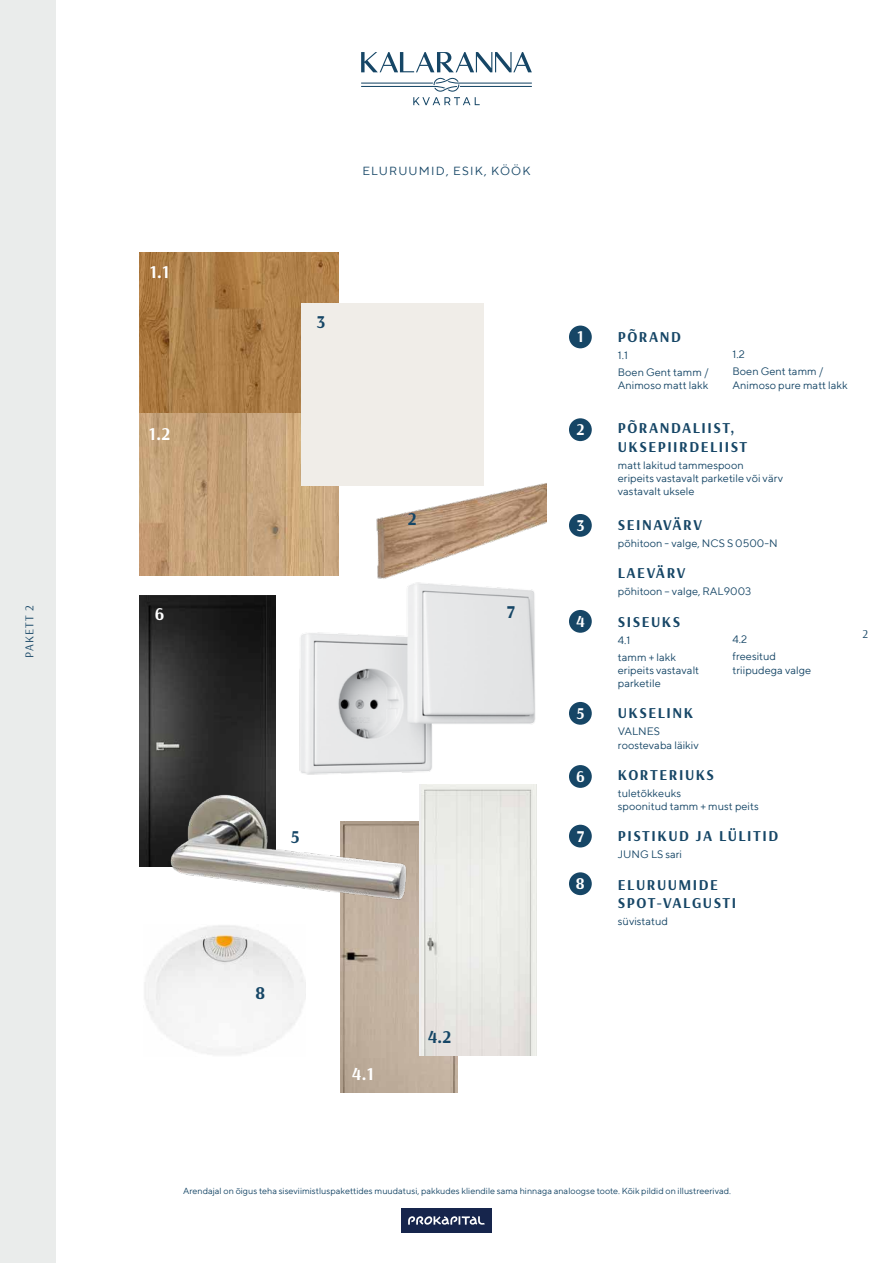
<style>
.page{position:relative;width:893px;height:1263px;background:#fff}
.page>*{position:absolute;margin:0;border:0;box-sizing:border-box;transform-origin:0 0}
.t1{font:700 18px "Arsenal";color:#fff}
.t2{font:700 18px "Arsenal";color:#164666}
.t3{font:700 16.5px "Arsenal";color:#fff}
.t4{font:700 15.15px/18.1px "Arsenal";letter-spacing:.1em;color:#164666}
.t5{font:12px "TT Norms";letter-spacing:.1em;color:#164666}
.t6{font:12px "Arsenal";letter-spacing:.1em;color:#154565}
.t7{font:10.95px/13.2px "TT Norms";color:#164666}
.t8{font:9px "TT Norms";color:#164666}
</style>
<div class="page">
<div style="left:0;top:0;width:55px;height:1263px;background:#eaeceb"></div>
<svg style="left:361px;top:52px;width:171px;height:20px"></svg>
<svg style="left:361px;top:78px;width:171px;height:27px"></svg>
<div style="left:401px;top:1208px;width:91px;height:25px;background:#16254c"></div>
<svg style="left:408px;top:1216px;width:77px;height:9px"></svg>
<img style="left:140px;top:252px;width:198px;height:324px">
<img style="left:341px;top:822px;width:117px;height:271px">
<img style="left:420px;top:784px;width:117px;height:271px">
<img style="left:140px;top:595px;width:136px;height:271px">
<img style="left:158px;top:781px;width:258px;height:137px">
<div style="left:569px;top:326px;width:23px;height:22px;background:#164666;border-radius:50%"></div>
<div style="left:569px;top:514px;width:23px;height:23px;background:#164666;border-radius:50%"></div>
<div style="left:569px;top:418px;width:23px;height:23px;background:#164666;border-radius:50%"></div>
<div style="left:569px;top:610px;width:23px;height:23px;background:#164666;border-radius:50%"></div>
<div style="left:569px;top:702px;width:23px;height:23px;background:#164666;border-radius:50%"></div>
<div style="left:569px;top:765px;width:23px;height:23px;background:#164666;border-radius:50%"></div>
<div style="left:569px;top:825px;width:23px;height:22px;background:#164666;border-radius:50%"></div>
<div style="left:569px;top:872px;width:23px;height:23px;background:#164666;border-radius:50%"></div>
<img style="left:144px;top:925px;width:161px;height:130px">
<div style="left:301px;top:303px;width:183px;height:183px;background:#f0ede8"></div>
<img style="left:295px;top:607px;width:240px;height:177px">
<img style="left:318px;top:436px;width:228px;height:171px">
<p class="t6" style="left:21px;top:658px;width:55px;rotate:-90deg">PAKETT 2</p>
<h1 class="t1" style="left:150px;top:259px;width:21px">1.1</h1>
<h1 class="t1" style="left:149px;top:421px;width:23px">1.2</h1>
<h1 class="t1" style="left:155px;top:601px;width:11px">6</h1>
<p class="t5" style="left:362px;top:163px;width:170px">ELURUUMID, ESIK, KÖÖK</p>
<h1 class="t2" style="left:317px;top:309px;width:10px">3</h1>
<h1 class="t2" style="left:408px;top:506px;width:10px">2</h1>
<h1 class="t2" style="left:507px;top:599px;width:10px">7</h1>
<h1 class="t2" style="left:291px;top:824px;width:10px">5</h1>
<h1 class="t2" style="left:255px;top:980px;width:11px">8</h1>
<h1 class="t1" style="left:352px;top:1061px;width:24px">4.1</h1>
<h1 class="t2" style="left:428px;top:1024px;width:25px">4.2</h1>
<h2 class="t3" style="left:577px;top:325px;width:8px">1</h2>
<h2 class="t3" style="left:576px;top:418px;width:9px">2</h2>
<h2 class="t3" style="left:576px;top:514px;width:10px">3</h2>
<h2 class="t3" style="left:576px;top:610px;width:10px">4</h2>
<h2 class="t3" style="left:576px;top:702px;width:10px">5</h2>
<h2 class="t3" style="left:576px;top:765px;width:10px">6</h2>
<h2 class="t3" style="left:577px;top:824px;width:9px">7</h2>
<h2 class="t3" style="left:576px;top:872px;width:10px">8</h2>
<h3 class="t4" style="left:618px;top:327px;width:65px">PÕRAND</h3>
<p class="t7" style="left:618px;top:346px;width:93px;line-height:17.1px">1.1<br>Boen Gent tamm /</p>
<p class="t7" style="left:618px;top:378px;width:92px">Animoso matt lakk</p>
<h3 class="t4" style="left:618px;top:419px;width:131px">PÕRANDALIIST,<br>UKSEPIIRDELIIST</h3>
<p class="t7" style="left:618px;top:458px;width:167px">matt lakitud tammespoon<br>eripeits vastavalt parketile või värv vastavalt uksele</p>
<h3 class="t4" style="left:618px;top:516px;width:86px">SEINAVÄRV</h3>
<p class="t7" style="left:618px;top:536px;width:161px">põhitoon - valge, NCS S 0500-N</p>
<h3 class="t4" style="left:618px;top:564px;width:69px">LAEVÄRV</h3>
<p class="t7" style="left:618px;top:585px;width:135px">põhitoon – valge, RAL9003</p>
<h3 class="t4" style="left:618px;top:612px;width:64px">SISEUKS</h3>
<p class="t7" style="left:618px;top:631px;width:60px;line-height:17.1px">4.1<br>tamm + lakk</p>
<p class="t7" style="left:618px;top:663px;width:83px">eripeits vastavalt parketile</p>
<h3 class="t4" style="left:618px;top:704px;width:77px">UKSELINK</h3>
<p class="t7" style="left:618px;top:725px;width:82px">VALNES roostevaba läikiv</p>
<h3 class="t4" style="left:618px;top:765px;width:98px">KORTERIUKS</h3>
<p class="t7" style="left:618px;top:786px;width:142px">tuletõkkeuks<br>spoonitud tamm + must peits</p>
<h3 class="t4" style="left:618px;top:827px;width:162px">PISTIKUD JA LÜLITID</h3>
<p class="t7" style="left:618px;top:848px;width:66px">JUNG LS sari</p>
<h3 class="t4" style="left:618px;top:875px;width:120px">ELURUUMIDE<br>SPOT-VALGUSTI</h3>
<p class="t7" style="left:618px;top:914px;width:52px">süvistatud</p>
<p class="t7" style="left:733px;top:346px;width:93px;line-height:17.1px">1.2<br>Boen Gent tamm /</p>
<p class="t7" style="left:733px;top:378px;width:117px">Animoso pure matt lakk</p>
<p class="t7" style="left:732px;top:631px;width:45px;line-height:17.1px">4.2 freesitud</p>
<p class="t7" style="left:732px;top:663px;width:80px">triipudega valge</p>
<p class="t6" style="left:862px;top:625px;width:7px">2</p>
<p class="t8" style="left:183px;top:1185px;width:549px">Arendajal on õigus teha siseviimistluspakettides muudatusi, pakkudes kliendile sama hinnaga analoogse toote. Kõik pildid on illustreerivad.</p>
</div>
